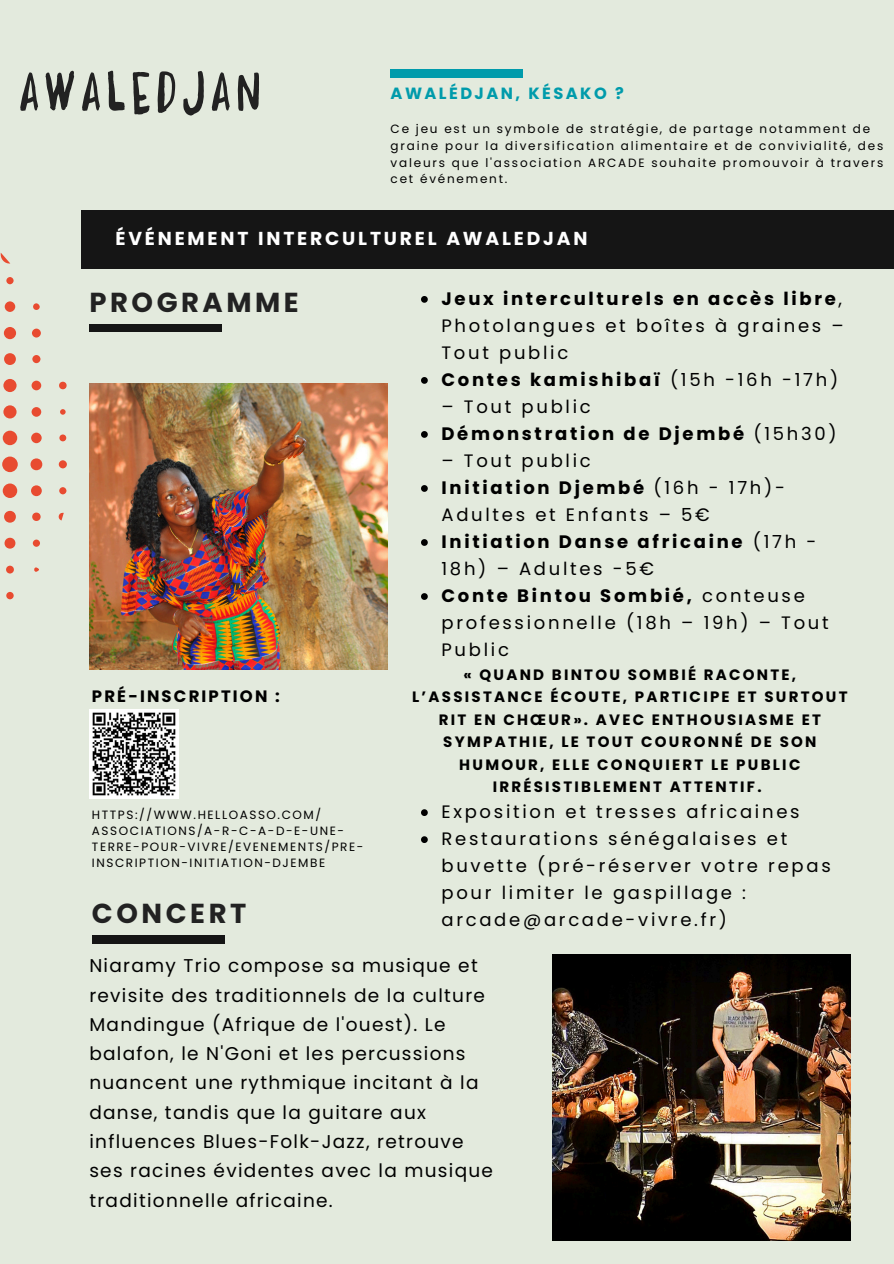
<style>
.page{position:relative;width:894px;height:1264px;background:#fff}
.page>*{position:absolute;margin:0;border:0;box-sizing:border-box;transform-origin:0 0}
.t1{font:49.95px "Daft Brush";letter-spacing:.16em;color:#222}
.t2{font:700 27.45px "Poppins";letter-spacing:.13em;color:#222}
.t3{font:700 18.75px "Poppins";letter-spacing:.15em;color:#fff}
.t4{font:18.45px/29.2px "Poppins";letter-spacing:.07em;color:#000}
.t5{font:18px/27px "Poppins";letter-spacing:.15em;color:#000}
.t6{font:700 18px/27px "Poppins";letter-spacing:.15em;color:#000}
.t7{font:700 16.5px "Poppins";letter-spacing:.13em;color:#000}
.t8{font:700 16.2px "Poppins";letter-spacing:.15em;color:#009bab}
.t9{font:700 15px/22.5px "Poppins";letter-spacing:.15em;color:#000;text-align:center}
.t10{font:12px/16.6px "Poppins";letter-spacing:.15em;color:#000}
.t11{font:12px/16px "Poppins";letter-spacing:.13em;color:#000}
.s1{font-weight:700}
.s2{font-weight:400}
</style>
<div class="page">
<div style="left:0;top:0;width:893px;height:1263px;background:#e3eadd"></div>
<div style="left:2px;top:456px;width:16px;height:16px;background:#e84b30;border-radius:50%"></div>
<div style="left:3px;top:483px;width:14px;height:15px;background:#e84b30;border-radius:50%"></div>
<div style="left:3px;top:430px;width:14px;height:15px;background:#e84b30;border-radius:50%"></div>
<div style="left:3px;top:405px;width:14px;height:13px;background:#e84b30;border-radius:50%"></div>
<div style="left:3px;top:379px;width:14px;height:13px;background:#e84b30;border-radius:50%"></div>
<div style="left:4px;top:327px;width:12px;height:12px;background:#e84b30;border-radius:50%"></div>
<div style="left:4px;top:511px;width:12px;height:11px;background:#e84b30;border-radius:50%"></div>
<div style="left:30px;top:458px;width:12px;height:12px;background:#e84b30;border-radius:50%"></div>
<div style="left:4px;top:353px;width:12px;height:12px;background:#e84b30;border-radius:50%"></div>
<div style="left:4px;top:537px;width:11px;height:11px;background:#e84b30;border-radius:50%"></div>
<div style="left:31px;top:485px;width:11px;height:11px;background:#e84b30;border-radius:50%"></div>
<div style="left:5px;top:301px;width:10px;height:11px;background:#e84b30;border-radius:50%"></div>
<div style="left:31px;top:432px;width:11px;height:11px;background:#e84b30;border-radius:50%"></div>
<div style="left:32px;top:407px;width:9px;height:10px;background:#e84b30;border-radius:50%"></div>
<div style="left:31px;top:380px;width:10px;height:10px;background:#e84b30;border-radius:50%"></div>
<div style="left:32px;top:328px;width:9px;height:9px;background:#e84b30;border-radius:50%"></div>
<div style="left:32px;top:512px;width:9px;height:9px;background:#e84b30;border-radius:50%"></div>
<div style="left:59px;top:460px;width:8px;height:8px;background:#e84b30;border-radius:50%"></div>
<div style="left:32px;top:355px;width:8px;height:8px;background:#e84b30;border-radius:50%"></div>
<div style="left:6px;top:565px;width:8px;height:8px;background:#e84b30;border-radius:50%"></div>
<div style="left:59px;top:382px;width:8px;height:7px;background:#e84b30;border-radius:50%"></div>
<div style="left:6px;top:592px;width:8px;height:7px;background:#e84b30;border-radius:50%"></div>
<div style="left:59px;top:487px;width:7px;height:7px;background:#e84b30;border-radius:50%"></div>
<div style="left:33px;top:539px;width:7px;height:8px;background:#e84b30;border-radius:50%"></div>
<div style="left:6px;top:277px;width:8px;height:7px;background:#e84b30;border-radius:50%"></div>
<svg style="left:0;top:253px;width:10px;height:11px"></svg>
<div style="left:59px;top:434px;width:7px;height:7px;background:#e84b30;border-radius:50%"></div>
<div style="left:33px;top:303px;width:7px;height:7px;background:#e84b30;border-radius:50%"></div>
<svg style="left:60px;top:409px;width:6px;height:6px"></svg>
<svg style="left:58px;top:512px;width:6px;height:8px"></svg>
<svg style="left:34px;top:567px;width:5px;height:5px"></svg>
<div style="left:81px;top:210px;width:812px;height:58px;background:#151515"></div>
<div style="left:390px;top:70px;width:133px;height:8px;background:#009bab"></div>
<div style="left:89px;top:324px;width:133px;height:8px;background:#151515"></div>
<img style="left:89px;top:383px;width:298px;height:286px">
<img style="left:552px;top:954px;width:298px;height:286px">
<div style="left:92px;top:935px;width:132px;height:8px;background:#151515"></div>
<img style="left:89px;top:710px;width:89px;height:88px">
<svg style="left:421px;top:296px;width:6px;height:7px"></svg>
<svg style="left:421px;top:377px;width:6px;height:7px"></svg>
<svg style="left:421px;top:431px;width:6px;height:7px"></svg>
<svg style="left:421px;top:485px;width:6px;height:7px"></svg>
<svg style="left:421px;top:539px;width:6px;height:7px"></svg>
<svg style="left:421px;top:593px;width:6px;height:7px"></svg>
<svg style="left:421px;top:809px;width:6px;height:7px"></svg>
<svg style="left:421px;top:836px;width:6px;height:7px"></svg>
<h5 class="t1" style="left:20px;top:69px;width:237px">AWALEDJAN</h5>
<p class="t8" style="left:390px;top:82px;width:235px">AWALÉDJAN, KÉSAKO ?</p>
<h3 class="t10" style="left:390px;top:121px;width:494px">Ce jeu est un symbole de stratégie, de partage notamment de graine pour la diversification alimentaire et de convivialité, des valeurs que l'association ARCADE souhaite promouvoir à travers cet événement.</h3>
<p class="t3" style="left:115px;top:225px;width:473px">ÉVÉNEMENT INTERCULTUREL AWALEDJAN</p>
<p class="t5" style="left:441px;top:285px;width:403px"><span class="s1">Jeux interculturels en accès libre</span>,<br>Photolangues et boîtes à graines –<br>Tout public<br><span class="s1">Contes kamishibaï</span> (15h -16h -17h)</p>
<p class="t6" style="left:441px;top:393px;width:396px"><span class="s2">– Tout public<br></span>Démonstration de Djembé <span class="s2">(15h30)</span></p>
<p class="t5" style="left:441px;top:447px;width:388px">– Tout public<br><span class="s1">Initiation Djembé</span> (16h - 17h)-<br>Adultes et Enfants – 5€<br><span class="s1">Initiation Danse africaine</span> (17h -<br>18h) – Adultes -5€<br><span class="s1">Conte Bintou Sombié,</span> conteuse professionnelle (18h – 19h) – Tout<br>Public</p>
<p class="t9" style="left:412px;top:663px;width:437px">« QUAND BINTOU SOMBIÉ RACONTE, L’ASSISTANCE ÉCOUTE, PARTICIPE ET SURTOUT RIT EN CHŒUR». AVEC ENTHOUSIASME ET SYMPATHIE, LE TOUT COURONNÉ DE SON HUMOUR, ELLE CONQUIERT LE PUBLIC IRRÉSISTIBLEMENT ATTENTIF.</p>
<p class="t5" style="left:441px;top:798px;width:390px">Exposition et tresses africaines<br>Restaurations sénégalaises et buvette (pré-réserver votre repas pour limiter le gaspillage :</p>
<p class="t2" style="left:89px;top:283px;width:211px">PROGRAMME</p>
<p class="t7" style="left:92px;top:684px;width:189px">PRÉ-INSCRIPTION :</p>
<h5 class="t11" style="left:92px;top:806px;width:273px">HTTPS://WWW.HELLOASSO.COM/ ASSOCIATIONS/A-R-C-A-D-E-UNE-TERRE-POUR-VIVRE/EVENEMENTS/PRE-INSCRIPTION-INITIATION-DJEMBE</h5>
<h2 class="t2" style="left:92px;top:894px;width:156px">CONCERT</h2>
<p class="t5" style="left:441px;top:906px;width:287px">arcade@arcade-vivre.fr)</p>
<h1 class="t4" style="left:89px;top:951px;width:405px">Niaramy Trio compose sa musique et revisite des traditionnels de la culture Mandingue (Afrique de l'ouest). Le balafon, le N'Goni et les percussions nuancent une rythmique incitant à la danse, tandis que la guitare aux influences Blues-Folk-Jazz, retrouve ses racines évidentes avec la musique traditionnelle africaine.</h1>
</div>
